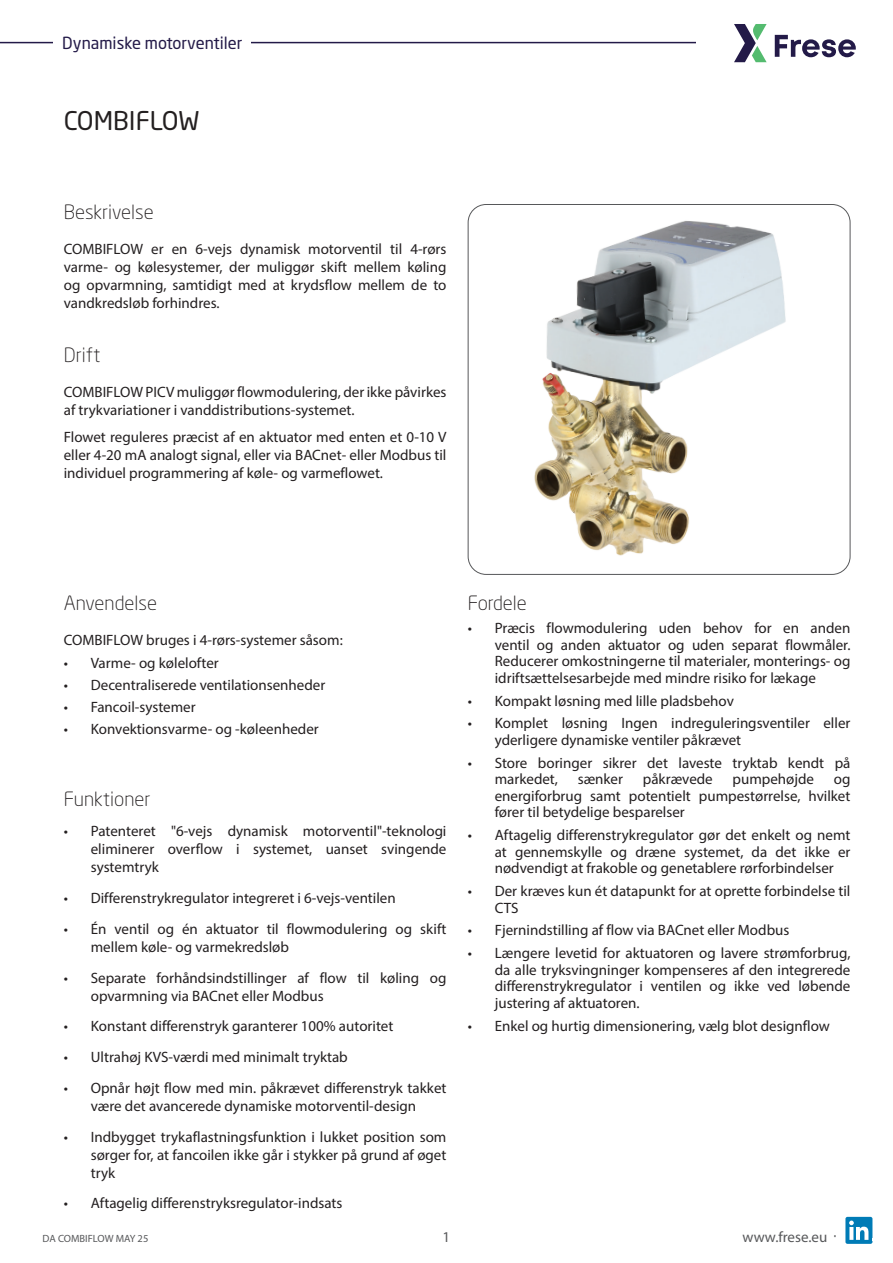
<style>
.page{position:relative;width:893px;height:1263px;background:#fff}
.page>*{position:absolute;margin:0;border:0;box-sizing:border-box;transform-origin:0 0}
.t1{font:25.5px "Neo Sans Pro";color:#231f20}
.Tekniske_data_-_Mellemrubrik{font:300 19.5px "Neo Sans Pro";color:#231f20}
.t2{font:16.5px "Neo Sans Pro";color:#231a48}
.Tekniske_data_-_Brød{font:15px/18px "Myriad Pro";color:#231f20;text-align:justify}
.t3{font:15px "Myriad Pro";color:#57585a}
.t4{font:10.5px "Myriad Pro";color:#57585a}
.s1{font-family:"Neo Sans Pro"}
</style>
<div class="page">
<hr style="left:0;top:42px;width:893px;height:1px;background:#231a48">
<div style="left:697px;top:20px;width:196px;height:46px;background:#fff"></div>
<svg style="left:734px;top:24px;width:33px;height:38px"></svg>
<svg style="left:775px;top:35px;width:81px;height:22px"></svg>
<div style="left:54px;top:36px;width:197px;height:13px;background:#fff"></div>
<div style="left:845px;top:1217px;width:27px;height:27px;background:#007bb6;border-radius:2px"></div>
<svg style="left:849px;top:1220px;width:24px;height:20px"></svg>
<img style="left:534px;top:221px;width:252px;height:335px">
<p class="t2" style="left:62px;top:33px;width:182px">Dynamiske motorventiler</p>
<h1 class="t1" style="left:64px;top:105px;width:137px">COMBIFLOW</h1>
<p class="Tekniske_data_-_Mellemrubrik" style="left:64px;top:200px;width:91px">Beskrivelse</p>
<p class="Tekniske_data_-_Brød" style="left:64px;top:240px;width:384px">COMBIFLOW er en 6-vejs dynamisk motorventil til 4-rørs varme- og kølesystemer, der muliggør skift mellem køling og opvarmning, samtidigt med at krydsflow mellem de to vandkredsløb forhindres.</p>
<p class="Tekniske_data_-_Mellemrubrik" style="left:64px;top:343px;width:38px">Drift</p>
<p class="Tekniske_data_-_Brød" style="left:64px;top:383px;width:384px">COMBIFLOW PICV muliggør flowmodulering, der ikke påvirkes af trykvariationer i vanddistributions-systemet.</p>
<p class="Tekniske_data_-_Brød" style="left:64px;top:427px;width:384px">Flowet reguleres præcist af en aktuator med enten et 0-10 V eller 4-20 mA analogt signal, eller via BACnet- eller Modbus til individuel programmering af køle- og varmeflowet.</p>
<p class="Tekniske_data_-_Mellemrubrik" style="left:64px;top:591px;width:95px">Anvendelse</p>
<p class="Tekniske_data_-_Brød" style="left:64px;top:631px;width:280px">COMBIFLOW bruges i 4-rørs-systemer såsom:</p>
<p class="Tekniske_data_-_Brød" style="left:64px;top:653px;width:157px">• Varme- og kølelofter</p>
<p class="Tekniske_data_-_Brød" style="left:64px;top:675px;width:263px">• Decentraliserede ventilationsenheder</p>
<p class="Tekniske_data_-_Brød" style="left:64px;top:698px;width:133px">• Fancoil-systemer</p>
<p class="Tekniske_data_-_Brød" style="left:64px;top:720px;width:256px">• Konvektionsvarme- og -køleenheder</p>
<p class="Tekniske_data_-_Mellemrubrik" style="left:64px;top:787px;width:88px">Funktioner</p>
<p class="Tekniske_data_-_Brød" style="left:91px;top:822px;width:357px;text-indent:-27px">• Patenteret "6-vejs dynamisk motorventil"-teknologi eliminerer overflow i systemet, uanset svingende systemtryk</p>
<p class="Tekniske_data_-_Brød" style="left:64px;top:889px;width:333px">• Differenstrykregulator integreret i 6-vejs-ventilen</p>
<p class="Tekniske_data_-_Brød" style="left:91px;top:919px;width:357px;text-indent:-27px">• Én ventil og én aktuator til flowmodulering og skift mellem køle- og varmekredsløb</p>
<p class="Tekniske_data_-_Brød" style="left:91px;top:968px;width:357px;text-indent:-27px">• Separate forhåndsindstillinger af flow til køling og opvarmning via BACnet eller Modbus</p>
<p class="Tekniske_data_-_Brød" style="left:64px;top:1017px;width:331px">• Konstant differenstryk garanterer 100% autoritet</p>
<p class="Tekniske_data_-_Brød" style="left:64px;top:1048px;width:286px">• Ultrahøj KVS-værdi med minimalt tryktab</p>
<p class="Tekniske_data_-_Brød" style="left:64px;top:1078px;width:384px;text-align:center">• Opnår højt flow med min. påkrævet differenstryk takket være det avancerede dynamiske motorventil-design</p>
<p class="Tekniske_data_-_Brød" style="left:91px;top:1127px;width:357px;text-indent:-27px">• Indbygget trykaflastningsfunktion i lukket position som sørger for, at fancoilen ikke går i stykker på grund af øget tryk</p>
<p class="Tekniske_data_-_Brød" style="left:64px;top:1194px;width:280px">• Aftagelig differenstryksregulator-indsats</p>
<p class="t4" style="left:43px;top:1232px;width:107px">DA COMBIFLOW MAY 25</p>
<p class="t3" style="left:443px;top:1227px;width:9px">1</p>
<p class="Tekniske_data_-_Mellemrubrik" style="left:468px;top:591px;width:61px">Fordele</p>
<p class="Tekniske_data_-_Brød" style="left:495px;top:620px;width:357px;line-height:16.5px;text-indent:-27px">• Præcis flowmodulering uden behov for en anden ventil og anden aktuator og uden separat flowmåler.<br>Reducerer omkostningerne til materialer, monterings- og idriftsættelsesarbejde med mindre risiko for lækage</p>
<p class="Tekniske_data_-_Brød" style="left:468px;top:691px;width:268px">• Kompakt løsning med lille pladsbehov</p>
<p class="Tekniske_data_-_Brød" style="left:495px;top:715px;width:357px;line-height:16.5px;text-indent:-27px">• Komplet løsning Ingen indreguleringsventiler eller yderligere dynamiske ventiler påkrævet</p>
<p class="Tekniske_data_-_Brød" style="left:495px;top:754px;width:357px;line-height:16.5px;text-indent:-27px">• Store boringer sikrer det laveste tryktab kendt på markedet,</p>
<p class="Tekniske_data_-_Brød" style="left:578px;top:770px;width:47px">sænker</p>
<p class="Tekniske_data_-_Brød" style="left:643px;top:770px;width:72px">påkrævede</p>
<p class="Tekniske_data_-_Brød" style="left:732px;top:770px;width:83px">pumpehøjde</p>
<p class="Tekniske_data_-_Brød" style="left:495px;top:771px;width:357px;line-height:16.5px;text-indent:339px">og energiforbrug samt potentielt pumpestørrelse, hvilket fører til betydelige besparelser</p>
<p class="Tekniske_data_-_Brød" style="left:495px;top:827px;width:357px;line-height:16.5px;text-indent:-27px">• Aftagelig differenstrykregulator gør det enkelt og nemt at gennemskylle og dræne systemet, da det ikke er nødvendigt at frakoble og genetablere rørforbindelser</p>
<p class="Tekniske_data_-_Brød" style="left:495px;top:882px;width:357px;line-height:16.5px;text-indent:-27px">• Der kræves kun ét datapunkt for at oprette forbindelse til<br>CTS</p>
<p class="Tekniske_data_-_Brød" style="left:468px;top:921px;width:323px">• Fjernindstilling af flow via BACnet eller Modbus</p>
<p class="Tekniske_data_-_Brød" style="left:495px;top:945px;width:357px;line-height:16.5px;text-indent:-27px">• Længere levetid for aktuatoren og lavere strømforbrug, da alle tryksvingninger kompenseres af den integrerede differenstrykregulator i ventilen og ikke ved løbende justering af aktuatoren.</p>
<p class="Tekniske_data_-_Brød" style="left:468px;top:1016px;width:364px">• Enkel og hurtig dimensionering, vælg blot designflow</p>
<p class="t3" style="left:742px;top:1228px;width:96px">www.frese.eu <span class="s1">·</span></p>
</div>
